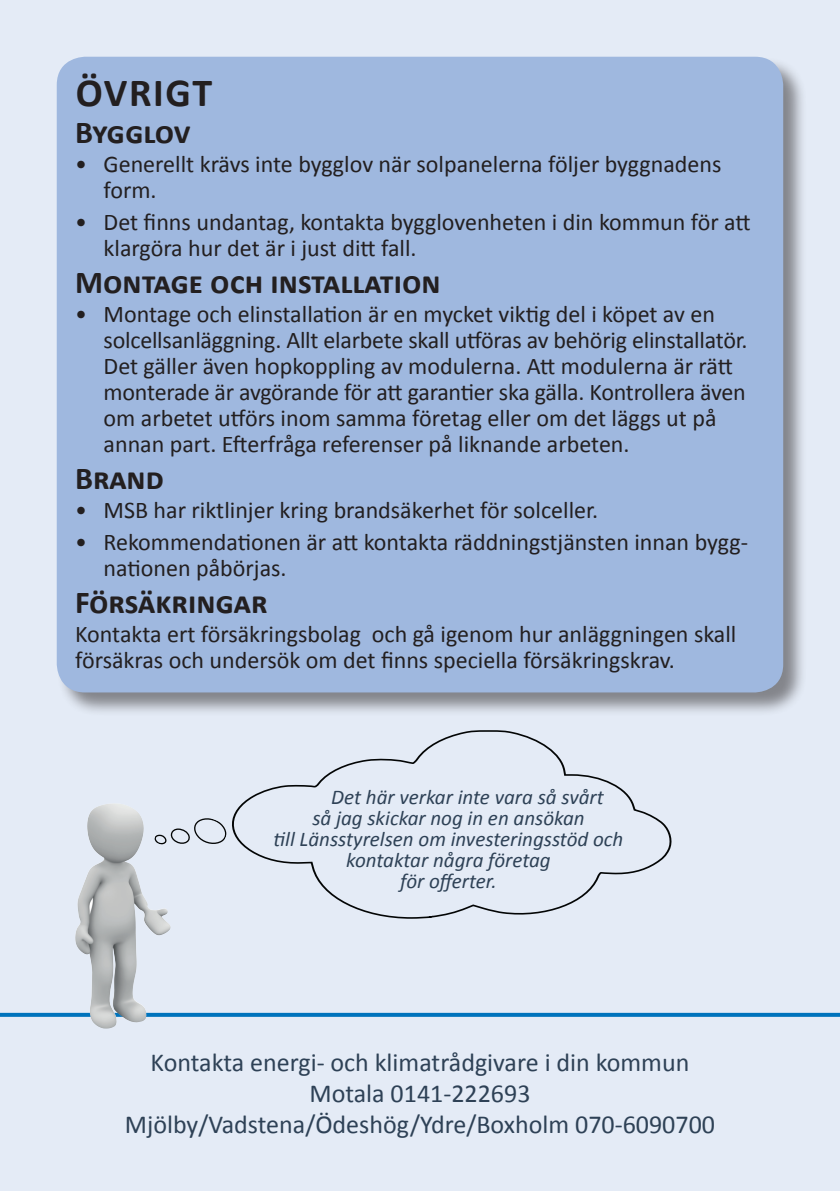
<style>
.page{position:relative;width:840px;height:1191px;background:#fff}
.page>*{position:absolute;margin:0;border:0;box-sizing:border-box;transform-origin:0 0}
.t1{font:700 40px "Calibri";letter-spacing:.04em;color:#231f20}
.t2{font:700 32px "Calibri";color:#231f20}
.t3{font:26px/31.2px "Calibri";color:#2e4156;text-align:center}
.t4{font:24px/26px "Calibri";color:#231f20}
.t5{font:italic 21px "Calibri";color:#2e4156}
</style>
<div class="page">
<div style="left:0;top:0;width:839px;height:1191px;background:#e4ebf6"></div>
<div style="left:57px;top:57px;width:749px;height:659px;background:#231f20;opacity:.5"></div>
<div style="left:57px;top:57px;width:725px;height:635px;background:#9fb8df;border-radius:28px"></div>
<svg style="left:0;top:1012px;width:839px;height:4px;background:#398fc7"></svg>
<img style="left:87px;top:804px;width:26px;height:23px">
<svg style="left:154px;top:818px;width:73px;height:27px"></svg>
<svg style="left:232px;top:730px;width:439px;height:188px"></svg>
<h1 class="t1" style="left:76px;top:68px;width:138px">ÖVRIGT</h1>
<h2 class="t2" style="left:75px;top:112px;width:117px">Bygglov</h2>
<p class="t4" style="left:103px;top:150px;width:619px;text-indent:-28px">• Generellt krävs inte bygglov när solpanelerna följer byggnadens form.</p>
<p class="t4" style="left:103px;top:207px;width:648px;text-indent:-28px">• Det finns undantag, kontakta bygglovenheten i din kommun för att klargöra hur det är i just ditt fall.</p>
<h2 class="t2" style="left:75px;top:262px;width:367px">Montage och installation</h2>
<p class="t4" style="left:103px;top:300px;width:645px;text-indent:-28px">• Montage och elinstallation är en mycket viktig del i köpet av en solcellsanläggning. Allt elarbete skall utföras av behörig elinstallatör.<br>Det gäller även hopkoppling av modulerna. Att modulerna är rätt monterade är avgörande för att garantier ska gälla. Kontrollera även om arbetet utförs inom samma företag eller om det läggs ut på annan part. Efterfråga referenser på liknande arbeten.</p>
<h2 class="t2" style="left:75px;top:458px;width:90px">Brand</h2>
<p class="t4" style="left:75px;top:496px;width:524px">• MSB har riktlinjer kring brandsäkerhet för solceller.</p>
<p class="t4" style="left:103px;top:527px;width:644px;text-indent:-28px">• Rekommendationen är att kontakta räddningstjänsten innan bygg&shy;nationen påbörjas.</p>
<h2 class="t2" style="left:75px;top:582px;width:194px">Försäkringar</h2>
<p class="t4" style="left:75px;top:620px;width:662px">Kontakta ert försäkringsbolag och gå igenom hur anläggningen skall försäkras och undersök om det finns speciella försäkringskrav.</p>
<p class="t5" style="left:331px;top:782px;width:274px">Det här verkar inte vara så svårt</p>
<p class="t5" style="left:312px;top:803px;width:274px">så jag skickar nog in en ansökan</p>
<p class="t5" style="left:273px;top:824px;width:351px">till Länsstyrelsen om investeringsstöd och</p>
<p class="t5" style="left:346px;top:845px;width:206px">kontaktar några företag</p>
<p class="t5" style="left:400px;top:866px;width:98px">för offerter.</p>
<p class="t3" style="left:125px;top:1045px;width:591px">Kontakta energi- och klimatrådgivare i din kommun<br>Motala 0141-222693<br>Mjölby/Vadstena/Ödeshög/Ydre/Boxholm 070-6090700</p>
</div>
